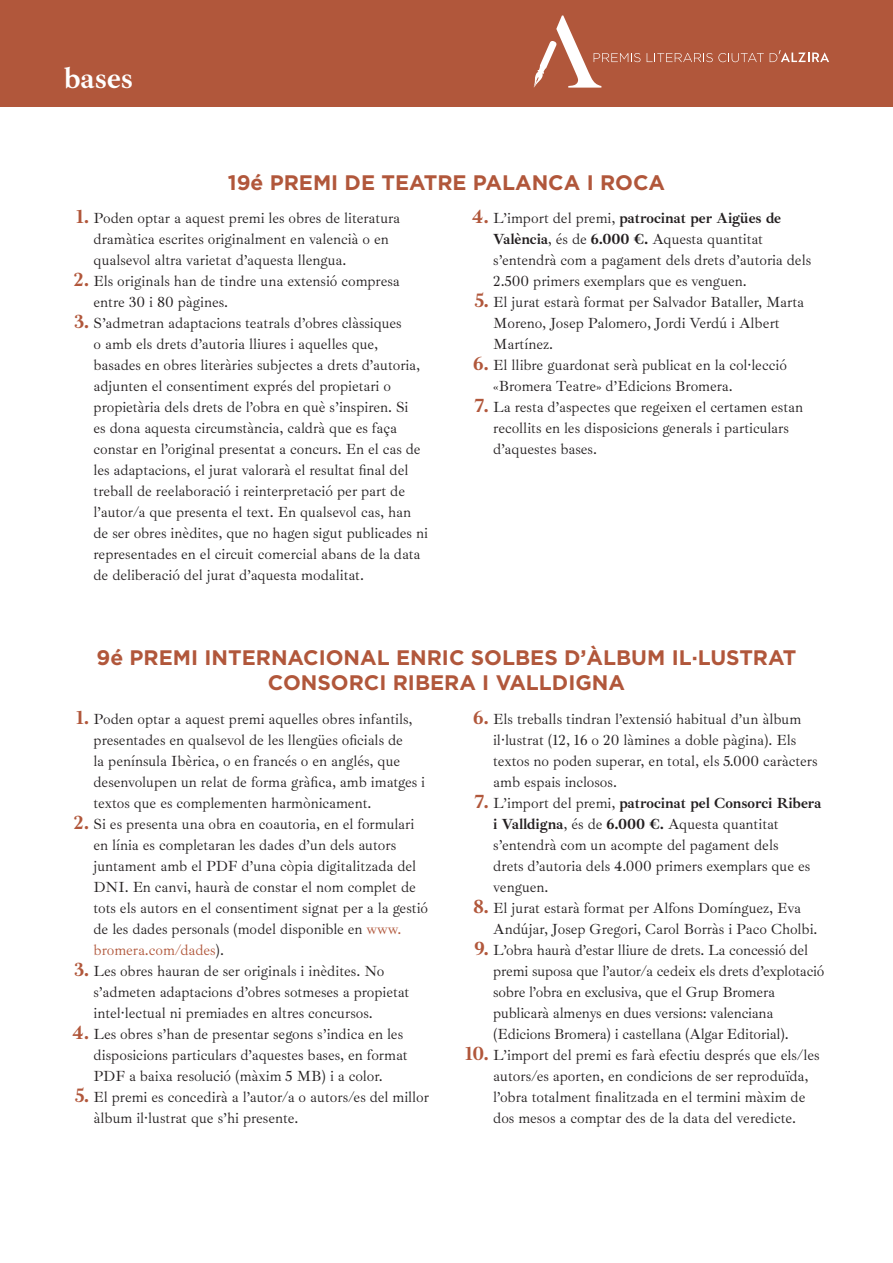
<style>
.page{position:relative;width:893px;height:1263px;background:#fff}
.page>*{position:absolute;margin:0;border:0;box-sizing:border-box;transform-origin:0 0}
.t1{font:700 30px "Ibarra Real Nova";color:#fff}
.t2{font:700 21px/25.2px "Gotham";color:#b1573b;text-align:center}
.t3{font:15px/21px "Ibarra Real Nova";color:#231f20}
.s1{font-weight:700;font-size:19.5px;color:#b1573b}
.s2{font-weight:700}
.s3{color:#b1573b}
</style>
<div class="page">
<div style="left:0;top:0;width:893px;height:106px;background:#b1573b"></div>
<svg style="left:647px;top:53px;width:117px;height:9px"></svg>
<svg style="left:770px;top:50px;width:59px;height:12px"></svg>
<svg style="left:534px;top:16px;width:106px;height:72px"></svg>
<h1 class="t1" style="left:64px;top:61px;width:71px">bases</h1>
<h2 class="t2" style="left:228px;top:169px;width:439px">19é PREMI DE TEATRE PALANCA I ROCA</h2>
<p class="t3" style="left:94px;top:208px;width:308px;text-indent:-18px"><span class="s1">1.</span> Poden optar a aquest premi les obres de literatura dramàtica escrites originalment en valencià o en qualsevol altra varietat d’aquesta llengua.</p>
<p class="t3" style="left:94px;top:271px;width:308px;text-indent:-20px"><span class="s1">2.</span> Els originals han de tindre una extensió compresa entre 30 i 80 pàgines.</p>
<p class="t3" style="left:94px;top:313px;width:336px;text-indent:-19px"><span class="s1">3.</span> S’admetran adaptacions teatrals d’obres clàssiques<br>o amb els drets d’autoria lliures i aquelles que, basades en obres literàries subjectes a drets d’autoria, adjunten el consentiment exprés del propietari o propietària dels drets de l’obra en què s’inspiren. Si<br>es dona aquesta circumstància, caldrà que es faça constar en l’original presentat a concurs. En el cas de les adaptacions, el jurat valorarà el resultat final del treball de reelaboració i reinterpretació per part de l’autor/a que presenta el text. En qualsevol cas, han de ser obres inèdites, que no hagen sigut publicades ni representades en el circuit comercial abans de la data de deliberació del jurat d’aquesta modalitat.</p>
<p class="t3" style="left:493px;top:208px;width:319px;text-indent:-21px"><span class="s1">4.</span> L’import del premi, <span class="s2">patrocinat per Aigües de València</span>, és de <span class="s2">6.000 €.</span> Aquesta quantitat s’entendrà com a pagament dels drets d’autoria dels 2.500 primers exemplars que es venguen.</p>
<p class="t3" style="left:493px;top:292px;width:312px;text-indent:-18px"><span class="s1">5.</span> El jurat estarà format per Salvador Bataller, Marta<br>Moreno, Josep Palomero, Jordi Verdú i Albert<br>Martínez.</p>
<p class="t3" style="left:493px;top:355px;width:295px;text-indent:-20px"><span class="s1">6.</span> El llibre guardonat serà publicat en la col·lecció «Bromera Teatre» d’Edicions Bromera.</p>
<p class="t3" style="left:493px;top:397px;width:311px;text-indent:-19px"><span class="s1">7.</span> La resta d’aspectes que regeixen el certamen estan recollits en les disposicions generals i particulars d’aquestes bases.</p>
<h2 class="t2" style="left:97px;top:645px;width:701px">9é PREMI INTERNACIONAL ENRIC SOLBES D’ÀLBUM IL·LUSTRAT<br>CONSORCI RIBERA I VALLDIGNA</h2>
<p class="t3" style="left:94px;top:709px;width:333px;text-indent:-18px"><span class="s1">1.</span> Poden optar a aquest premi aquelles obres infantils, presentades en qualsevol de les llengües oficials de<br>la península Ibèrica, o en francés o en anglés, que desenvolupen un relat de forma gràfica, amb imatges i textos que es complementen harmònicament.</p>
<p class="t3" style="left:94px;top:814px;width:336px;text-indent:-20px"><span class="s1">2.</span> Si es presenta una obra en coautoria, en el formulari en línia es completaran les dades d’un dels autors juntament amb el PDF d’una còpia digitalitzada del DNI. En canvi, haurà de constar el nom complet de tots els autors en el consentiment signat per a la gestió de les dades personals (model disponible en <span class="s3">www. bromera.com/dades</span>).</p>
<p class="t3" style="left:94px;top:961px;width:317px;text-indent:-19px"><span class="s1">3.</span> Les obres hauran de ser originals i inèdites. No s’admeten adaptacions d’obres sotmeses a propietat intel·lectual ni premiades en altres concursos.</p>
<p class="t3" style="left:94px;top:1024px;width:316px;text-indent:-21px"><span class="s1">4.</span> Les obres s’han de presentar segons s’indica en les disposicions particulars d’aquestes bases, en format<br>PDF a baixa resolució (màxim 5 MB) i a color.</p>
<p class="t3" style="left:94px;top:1087px;width:337px;text-indent:-18px"><span class="s1">5.</span> El premi es concedirà a l’autor/a o autors/es del millor àlbum il·lustrat que s’hi presente.</p>
<p class="t3" style="left:493px;top:709px;width:326px;text-indent:-20px"><span class="s1">6.</span> Els treballs tindran l’extensió habitual d’un àlbum il·lustrat (12, 16 o 20 làmines a doble pàgina). Els textos no poden superar, en total, els 5.000 caràcters amb espais inclosos.</p>
<p class="t3" style="left:493px;top:793px;width:330px;text-indent:-19px"><span class="s1">7.</span> L’import del premi, <span class="s2">patrocinat pel Consorci Ribera i Valldigna</span>, és de <span class="s2">6.000 €.</span> Aquesta quantitat s’entendrà com un acompte del pagament dels<br>drets d’autoria dels 4.000 primers exemplars que es venguen.</p>
<p class="t3" style="left:493px;top:898px;width:326px;text-indent:-20px"><span class="s1">8.</span> El jurat estarà format per Alfons Domínguez, Eva<br>Andújar, Josep Gregori, Carol Borràs i Paco Cholbi.</p>
<p class="t3" style="left:493px;top:940px;width:333px;text-indent:-19px"><span class="s1">9.</span> L’obra haurà d’estar lliure de drets. La concessió del premi suposa que l’autor/a cedeix els drets d’explotació sobre l’obra en exclusiva, que el Grup Bromera publicarà almenys en dues versions: valenciana (Edicions Bromera) i castellana (Algar Editorial).</p>
<p class="t3" style="left:493px;top:1045px;width:328px;text-indent:-28px"><span class="s1">10.</span> L’import del premi es farà efectiu després que els/les autors/es aporten, en condicions de ser reproduïda, l’obra totalment finalitzada en el termini màxim de dos mesos a comptar des de la data del veredicte.</p>
</div>
